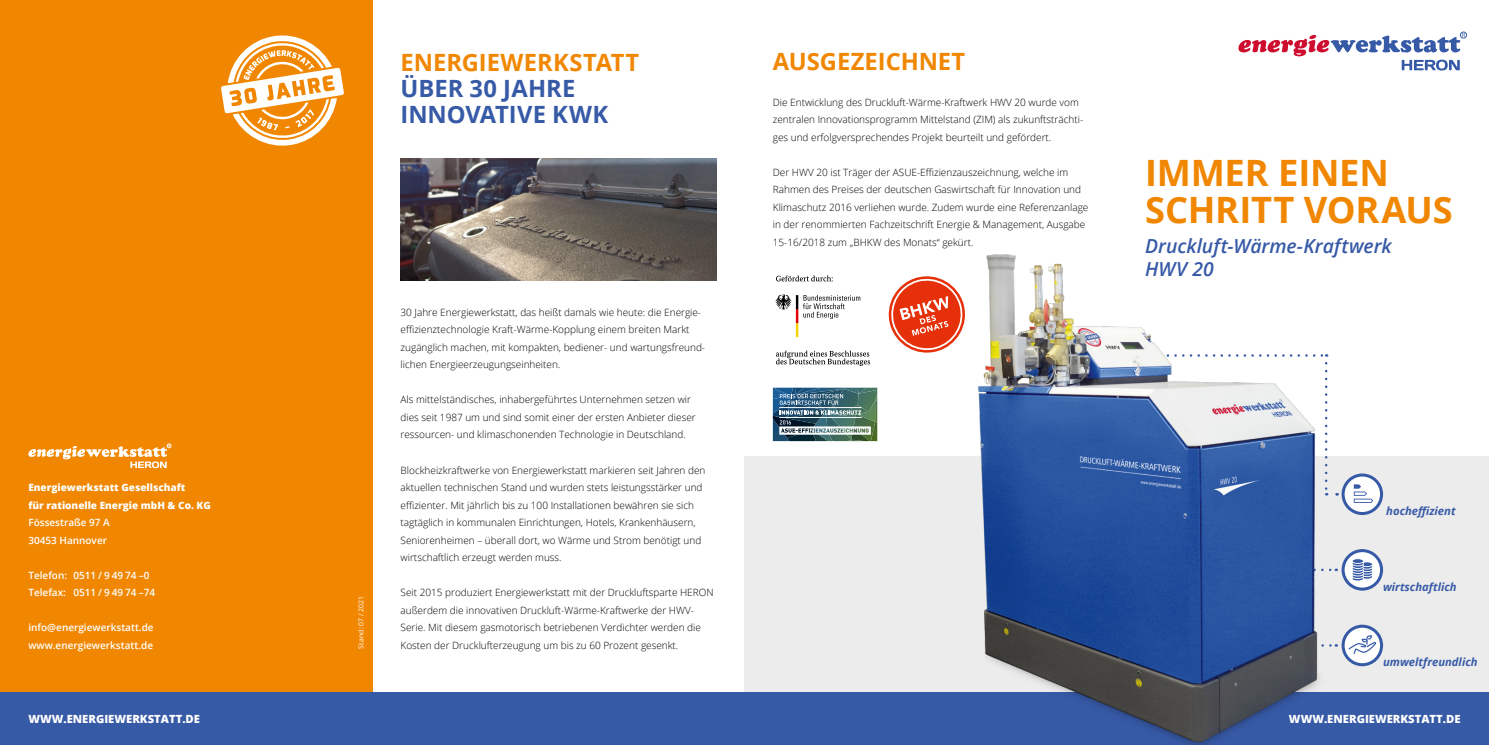
<style>
.page{position:relative;width:1489px;height:745px;background:#fff}
.page>*{position:absolute;margin:0;border:0;box-sizing:border-box;transform-origin:0 0}
.t1{font:700 36.25px/37.5px "Open Sans";letter-spacing:-.01em;color:#f18700}
.t2{font:700 23.75px "Open Sans";color:#f18700}
.t3{font:700 23.75px/26.2px "Open Sans";color:#375aa7}
.t4{font:italic 600 19.38px/22.5px "Open Sans";color:#375aa7}
.t5{font:800 11.25px "Open Sans";color:#fff}
.t6{font:italic 700 11.25px "Open Sans";color:#375aa7}
.t7{font:300 10px/17.5px "Open Sans";color:#000}
.t8{font:600 10px/17.5px "Open Sans";color:#fff}
.t9{font:800 10px/17.5px "Open Sans";color:#fff}
.t10{font:6.88px "Open Sans";letter-spacing:.02em;color:#fff}
</style>
<div class="page">
<div style="left:0;top:0;width:372px;height:744px;background:#f18700"></div>
<div style="left:744px;top:455px;width:744px;height:274px;background:#ececec"></div>
<div style="left:0;top:692px;width:1488px;height:52px;background:#375aa7"></div>
<svg style="left:28px;top:443px;width:143px;height:25px"></svg>
<svg style="left:221px;top:35px;width:123px;height:110px"></svg>
<div style="left:1459px;top:32px;width:7px;height:6px;border:1px solid #375aa7;border-radius:50%"></div>
<svg style="left:1238px;top:33px;width:226px;height:37px"></svg>
<svg style="left:1329px;top:624px;width:53px;height:41px"></svg>
<svg style="left:1329px;top:549px;width:53px;height:41px"></svg>
<svg style="left:1326px;top:363px;width:56px;height:151px"></svg>
<img style="left:401px;top:158px;width:315px;height:122px">
<img style="left:880px;top:254px;width:446px;height:490px">
<svg style="left:888px;top:276px;width:76px;height:76px"></svg>
<img style="left:772px;top:387px;width:105px;height:54px">
<svg style="left:775px;top:275px;width:95px;height:91px"></svg>
<p class="t9" style="left:28px;top:478px;width:184px">Energiewerkstatt Gesellschaft<br>für rationelle Energie mbH &amp; Co. KG</p>
<p class="t8" style="left:28px;top:513px;width:83px">Fössestraße 97 A<br>30453 Hannover</p>
<p class="t8" style="left:28px;top:565px;width:128px">Telefon: 0511 / 9 49 74 –0<br>Telefax: 0511 / 9 49 74 –74</p>
<p class="t8" style="left:28px;top:618px;width:127px">info@energiewerkstatt.de www.energiewerkstatt.de</p>
<p class="t5" style="left:28px;top:709px;width:173px">WWW.ENERGIEWERKSTATT.DE</p>
<h2 class="t2" style="left:400px;top:45px;width:240px">ENERGIEWERKSTATT</h2>
<h2 class="t3" style="left:400px;top:74px;width:209px">ÜBER 30 JAHRE<br>INNOVATIVE KWK</h2>
<p class="t10" style="left:356px;top:648px;width:54px;rotate:-90deg">Stand: 07 / 2021</p>
<p class="t7" style="left:400px;top:303px;width:305px">30 Jahre Energiewerkstatt, das heißt damals wie heute: die Energie&shy;effizienztechnologie Kraft-Wärme-Kopplung einem breiten Markt zugänglich machen, mit kompakten, bediener- und wartungsfreund&shy;lichen Energieerzeugungseinheiten.</p>
<p class="t7" style="left:400px;top:390px;width:296px">Als mittelständisches, inhabergeführtes Unternehmen setzen wir dies seit 1987 um und sind somit einer der ersten Anbieter dieser ressourcen- und klimaschonenden Technologie in Deutschland.</p>
<p class="t7" style="left:400px;top:460px;width:306px">Blockheizkraftwerke von Energiewerkstatt markieren seit Jahren den aktuellen technischen Stand und wurden stets leistungsstärker und effizienter. Mit jährlich bis zu 100 Installationen bewähren sie sich tagtäglich in kommunalen Einrichtungen, Hotels, Krankenhäusern, Seniorenheimen – überall dort, wo Wärme und Strom benötigt und wirtschaftlich erzeugt werden muss.</p>
<p class="t7" style="left:400px;top:583px;width:314px">Seit 2015 produziert Energiewerkstatt mit der Druckluftsparte HERON außerdem die innovativen Druckluft-Wärme-Kraftwerke der HWV-Serie. Mit diesem gasmotorisch betriebenen Verdichter werden die Kosten der Drucklufterzeugung um bis zu 60 Prozent gesenkt.</p>
<h2 class="t2" style="left:772px;top:45px;width:194px">AUSGEZEICHNET</h2>
<p class="t7" style="left:772px;top:93px;width:312px">Die Entwicklung des Druckluft-Wärme-Kraftwerk HWV 20 wurde vom zentralen Innovationsprogramm Mittelstand (ZIM) als zukunftsträchti&shy;ges und erfolgversprechendes Projekt beurteilt und gefördert.</p>
<p class="t7" style="left:772px;top:163px;width:317px">Der HWV 20 ist Träger der ASUE-Effizienzauszeichnung, welche im Rahmen des Preises der deutschen Gaswirtschaft für Innovation und Klimaschutz 2016 verliehen wurde. Zudem wurde eine Referenzanlage in der renommierten Fachzeitschrift Energie &amp; Management, Ausgabe 15-16/2018 zum „BHKW des Monats“ gekürt.</p>
<h1 class="t1" style="left:1144px;top:153px;width:309px">IMMER EINEN<br>SCHRITT VORAUS</h1>
<h3 class="t4" style="left:1144px;top:234px;width:248px">Druckluft-Wärme-Kraftwerk<br>HWV 20</h3>
<p class="t6" style="left:1386px;top:502px;width:71px">hocheffizient</p>
<p class="t6" style="left:1382px;top:578px;width:75px">wirtschaftlich</p>
<p class="t6" style="left:1382px;top:653px;width:96px">umweltfreundlich</p>
<p class="t5" style="left:1288px;top:709px;width:173px">WWW.ENERGIEWERKSTATT.DE</p>
</div>
